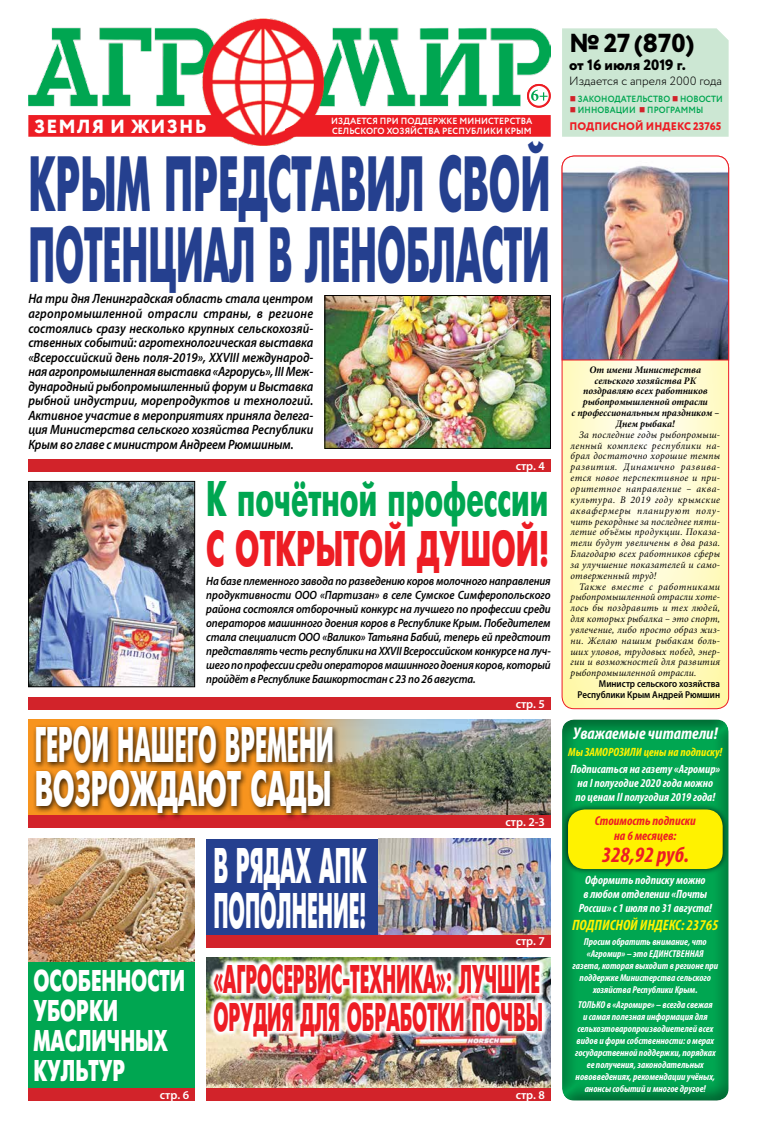
<style>
.page{position:relative;width:757px;height:1129px;background:#fff}
.page>*{position:absolute;margin:0;border:0;box-sizing:border-box;transform-origin:0 0}
.t1{font:700 78.1px/71px "Futuris";color:#25408f;scale:.49 1}
.t2{font:700 50px/44px "Futuris";color:#fff;scale:.45 1}
.t3{font:700 50px/45px "Futuris";color:#fff;scale:.43 1}
.t4{font:700 50px "Futuris";color:#00a651;scale:.58 1}
.t5{font:700 50px "Futuris";color:#ed1d24;scale:.59 1}
.t6{font:700 40px/38px "Futuris";color:#ed1d24;scale:.45 1}
.t7{font:700 30px/30px "Futuris";color:#fff;scale:.65 1}
.t8{font:800 26px "Circe";color:#000}
.t9{font:italic 700 condensed 22px "Myriad Pro";color:#ed1d24}
.t10{font:800 19px "Circe";letter-spacing:.06em;color:#fff}
.t11{font:italic 700 condensed 17px "Myriad Pro";color:#fff}
.t12{font:italic 700 condensed 15px "Myriad Pro";color:#fff200}
.t13{font:800 15px "Circe";color:#000}
.t14{font:italic 600 13.5px/14.5px "Myriad Pro";letter-spacing:-.01em;color:#000;text-align:justify;scale:.9 1}
.t15{font:italic 700 condensed 13px/15px "Myriad Pro";color:#ed1d24;text-align:center}
.t16{font:italic 600 12px/14px "Myriad Pro";letter-spacing:-.015em;color:#000;text-align:justify;scale:.9 1}
.t17{font:italic 700 condensed 12px/14px "Myriad Pro";color:#fff;text-align:center}
.t18{font:600 12px "Myriad Pro";letter-spacing:-.005em;color:#fff}
.t19{font:italic 700 condensed 12px "Myriad Pro";color:#fff200}
.t20{font:300 12px "Circe";color:#000}
.t21{font:800 11px "Circe";letter-spacing:.01em;color:#ed1d24}
.t22{font:italic 10px/10.8px "Minion Pro";letter-spacing:.02em;color:#000;text-align:justify}
.t23{font:italic 700 condensed 10px/12px "Myriad Pro";color:#fff;text-align:center}
.t24{font:italic 700 10px/10.8px "Minion Pro";color:#000;text-align:center}
.t25{font:600 10px/10.8px "Myriad Pro";color:#000;text-align:right;scale:.9 1}
.t26{font:700 9px/10px "Circe";letter-spacing:.01em;color:#fff}
.t27{font:700 9px "Circe";letter-spacing:.01em;color:#00a651;scale:.93 1}
.s1{color:#d2232a}
</style>
<div class="page">
<svg style="left:563px;top:360px;width:166px;height:348px;background:#fefacd"></svg>
<img style="left:28px;top:18px;width:523px;height:127px">
<svg style="left:28px;top:115px;width:209px;height:22px;background:#ed242b"></svg>
<svg style="left:285px;top:115px;width:266px;height:22px;background:#ed252c"></svg>
<svg style="left:528px;top:85px;width:22px;height:22px"></svg>
<div style="left:527px;top:84px;width:24px;height:24px;border:2px solid #ed1d24;border-radius:50%"></div>
<svg style="left:531px;top:89px;width:17px;height:12px"></svg>
<div style="left:28px;top:719px;width:523px;height:97px;background:#f7941e"></div>
<img style="left:297px;top:719px;width:254px;height:96px">
<div style="left:562px;top:28px;width:167px;height:109px;background:#cce7d3"></div>
<div style="left:28px;top:459px;width:523px;height:12px;background:#d2232a"></div>
<div style="left:28px;top:697px;width:523px;height:12px;background:#d2232a"></div>
<div style="left:28px;top:815px;width:523px;height:12px;background:#d2232a"></div>
<div style="left:560px;top:715px;width:169px;height:385px;background:#000;opacity:.5"></div>
<div style="left:562px;top:803px;width:167px;height:72px;background:#000;opacity:.75"></div>
<div style="left:568px;top:809px;width:155px;height:59px;background:#fff200;border-radius:17px"></div>
<img style="left:327px;top:297px;width:222px;height:149px">
<div style="left:325px;top:295px;width:226px;height:153px;border:1px solid #000"></div>
<img style="left:30px;top:483px;width:163px;height:202px">
<div style="left:28px;top:481px;width:167px;height:206px;border:1px solid #000"></div>
<div style="left:33px;top:722px;width:307px;height:98px;background:#000;opacity:.75"></div>
<div style="left:28px;top:838px;width:167px;height:262px;background:#00a651"></div>
<div style="left:206px;top:838px;width:345px;height:98px;background:#25408f"></div>
<img style="left:206px;top:957px;width:345px;height:131px">
<div style="left:28px;top:1088px;width:167px;height:12px;background:#d2232a"></div>
<div style="left:206px;top:1088px;width:345px;height:12px;background:#d2232a"></div>
<img style="left:208px;top:958px;width:340px;height:84px">
<img style="left:28px;top:838px;width:167px;height:123px">
<img style="left:378px;top:838px;width:173px;height:97px">
<img style="left:561px;top:155px;width:168px;height:205px">
<div style="left:206px;top:935px;width:345px;height:12px;background:#d2232a"></div>
<h3 class="t10" style="left:34px;top:113px;width:174px">ЗЕМЛЯ И ЖИЗНЬ</h3>
<p class="t26" style="left:331px;top:117px;width:203px">ИЗДАЕТСЯ ПРИ ПОДДЕРЖКЕ МИНИСТЕРСТВА<br>СЕЛЬСКОГО ХОЗЯЙСТВА РЕСПУБЛИКИ КРЫМ</p>
<h1 class="t1" style="left:28px;top:149px;width:1067px">КРЫМ ПРЕДСТАВИЛ СВОЙ<br>ПОТЕНЦИАЛ В ЛЕНОБЛАСТИ</h1>
<p class="t14" style="left:28px;top:291px;width:318px">На три дня Ленинградская область стала центром агропромышленной отрасли страны, в регионе состоялись сразу несколько крупных сельскохозяй‑ ственных событий: агротехнологическая выставка «Всероссийский день поля‑2019», XXVIII международ‑ ная агропромышленная выставка «Агрорусь», III Меж‑ дународный рыбопромышленный форум и Выставка рыбной индустрии, морепродуктов и технологий.<br>Активное участие в мероприятиях приняла делега‑ ция Министерства сельского хозяйства Республики Крым во главе с министром Андреем Рюмшиным.</p>
<h2 class="t4" style="left:206px;top:470px;width:591px">К почётной профессии</h2>
<p class="t18" style="left:516px;top:458px;width:31px">cтр. 4</p>
<h2 class="t5" style="left:206px;top:520px;width:582px">С ОТКРЫТОЙ ДУШОЙ!</h2>
<p class="t16" style="left:206px;top:573px;width:384px">На базе племенного завода по разведению коров молочного направления продуктивности ООО «Партизан» в селе Сумское Симферопольского района состоялся отборочный конкурс на лучшего по профессии среди операторов машинного доения коров в Республике Крым. Победителем стала специалист ООО «Валико» Татьяна Бабий, теперь ей предстоит представлять честь республики на ХХVII Всероссийском конкурсе на луч‑ шего по профессии среди операторов машинного доения коров, который пройдёт в Республике Башкортостан с 23 по 26 августа.</p>
<h2 class="t2" style="left:35px;top:723px;width:666px">ГЕРОИ НАШЕГО ВРЕМЕНИ<br>ВОЗРОЖДАЮТ САДЫ</h2>
<p class="t18" style="left:516px;top:696px;width:31px">cтр. 5</p>
<p class="t18" style="left:505px;top:814px;width:41px">cтр. 2-3</p>
<h3 class="t7" style="left:33px;top:965px;width:235px">ОСОБЕННОСТИ<br>УБОРКИ<br>МАСЛИЧНЫХ<br>КУЛЬТУР</h3>
<h2 class="t3" style="left:213px;top:843px;width:358px">В РЯДАХ АПК<br>ПОПОЛНЕНИЕ!</h2>
<h3 class="t6" style="left:213px;top:960px;width:735px">«АГРОСЕРВИС-ТЕХНИКА»: ЛУЧШИЕ<br>ОРУДИЯ ДЛЯ ОБРАБОТКИ ПОЧВЫ</h3>
<p class="t18" style="left:516px;top:933px;width:31px">cтр. 7</p>
<p class="t18" style="left:160px;top:1086px;width:31px">cтр. 6</p>
<p class="t18" style="left:516px;top:1086px;width:31px">cтр. 8</p>
<h3 class="t8" style="left:569px;top:26px;width:127px">№27(870)</h3>
<h3 class="t13" style="left:569px;top:55px;width:118px">от 16 июля 2019 г.</h3>
<p class="t20" style="left:569px;top:73px;width:154px">Издается с апреля 2000 года</p>
<p class="t21" style="left:569px;top:119px;width:154px">ПОДПИСНОЙ ИНДЕКС 23765</p>
<p class="t27" style="left:570px;top:93px;width:166px"><span class="s1">■</span> ЗАКОНОДАТЕЛЬСТВО <span class="s1">■</span> НОВОСТИ</p>
<p class="t27" style="left:570px;top:104px;width:145px"><span class="s1">■</span> ИННОВАЦИИ <span class="s1">■</span> ПРОГРАММЫ</p>
<p class="t24" style="left:571px;top:364px;width:149px">От имени Министерства сельского хозяйства РК поздравляю всех работников рыбопромышленной отрасли<br>с профессиональным праздником –<br>Днем рыбака!</p>
<p class="t22" style="left:570px;top:429px;width:151px;text-indent:9px">За последние годы рыбопромыш&shy;ленный комплекс республики на&shy;брал достаточно хорошие темпы развития. Динамично развива&shy;ется новое перспективное и при&shy;оритетное направление – аква&shy;культура. В 2019 году крымские аквафермеры планируют полу&shy;чить рекордные за последнее пяти&shy;летие объёмы продукции. Показа&shy;тели будут увеличены в два раза.<br>Благодарю всех работников сферы за улучшение показателей и само&shy;отверженный труд!</p>
<p class="t22" style="left:570px;top:580px;width:151px;text-indent:9px">Также вместе с работниками рыбопромышленной отрасли хоте&shy;лось бы поздравить и тех людей, для которых рыбалка – это спорт, увлечение, либо просто образ жиз&shy;ни. Желаю нашим рыбакам боль&shy;ших уловов, трудовых побед, энер&shy;гии и возможностей для развития рыбопромышленной отрасли.</p>
<p class="t25" style="left:578px;top:678px;width:160px">Министр сельского хозяйства<br>Республики Крым Андрей Рюмшин</p>
<h3 class="t11" style="left:573px;top:722px;width:146px">Уважаемые читатели!</h3>
<p class="t19" style="left:568px;top:744px;width:156px">Мы ЗАМОРОЗИЛИ цены на подписку!</p>
<p class="t17" style="left:570px;top:761px;width:151px">Подписаться на газету «Агромир» на I полугодие 2020 года можно<br>по ценам II полугодия 2019 года!</p>
<h3 class="t15" style="left:595px;top:812px;width:102px">Стоимость подписки на 6 месяцев:</h3>
<h3 class="t9" style="left:602px;top:840px;width:89px">328,92 руб.</h3>
<p class="t17" style="left:579px;top:872px;width:135px">Оформить подписку можно<br>в любом отделении «Почты<br>России» с 1 июля по 31 августа!</p>
<h3 class="t12" style="left:572px;top:915px;width:148px">ПОДПИСНОЙ ИНДЕКС: 23765</h3>
<p class="t23" style="left:572px;top:935px;width:147px">Просим обратить внимание, что «Агромир» – это ЕДИНСТВЕННАЯ газета, которая выходит в регионе при поддержке Министерства сельского хозяйства Республики Крым.</p>
<p class="t23" style="left:575px;top:998px;width:142px">ТОЛЬКО в «Агромире» – всегда свежая и самая полезная информация для сельхозтоваропроизводиетелей всех видов и форм собственности: о мерах государственной поддержки, порядках ее получения, законодательных нововведениях, рекомендации учёных, анонсы событий и многое другое!</p>
</div>
